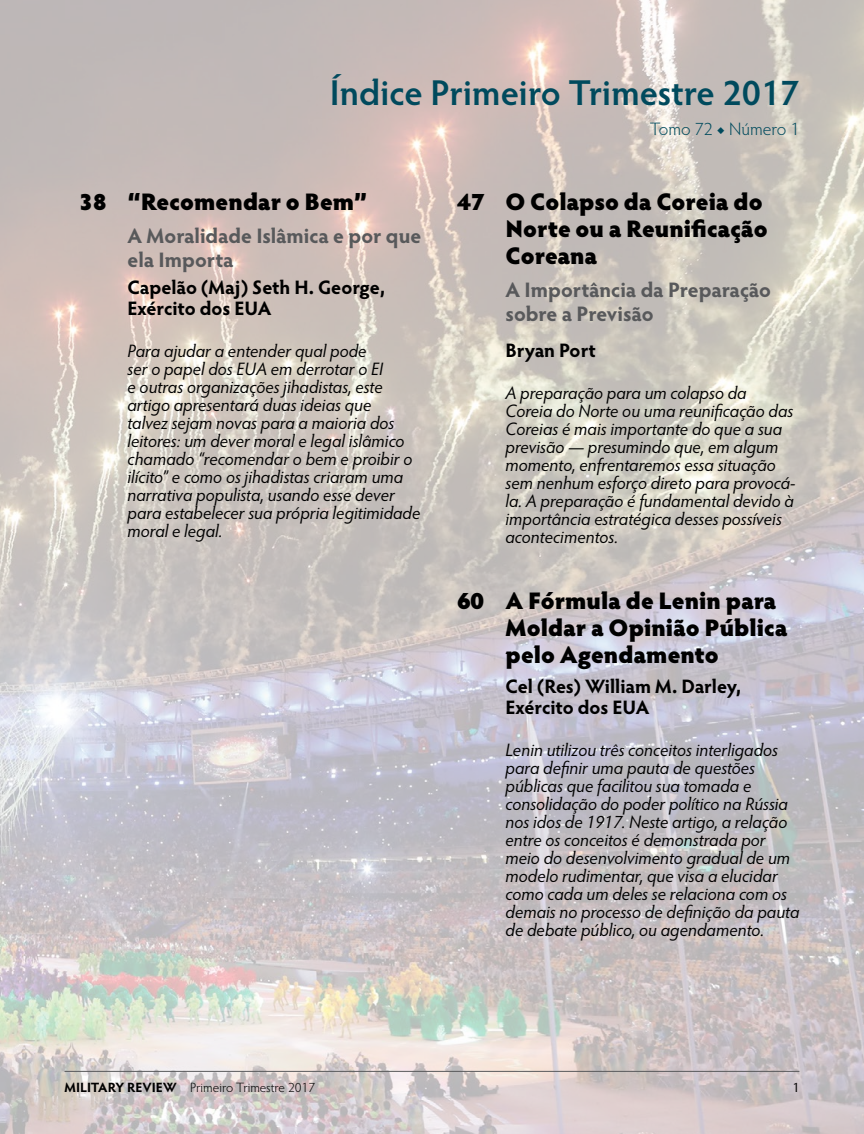
<style>
.page{position:relative;width:864px;height:1134px;background:#fff}
.page>*{position:absolute;margin:0;border:0;box-sizing:border-box;transform-origin:0 0}
.contents-title{font:600 36px "Hypatia Sans Pro";color:#004a5d}
.toc-title-new{font:900 24px/27px "Hypatia Sans Pro";color:#000}
.toc-subtitle-new{font:700 21px/24px "Hypatia Sans Pro";color:#58595b}
.toc-author-new{font:700 19.5px/21px "Hypatia Sans Pro";letter-spacing:-.005em;color:#000}
.synopsis{font:italic 18px/18px "Hypatia Sans Pro";color:#000}
.volume-title{font:300 18px "Hypatia Sans Pro";color:#004a5d}
.t1{font:300 13.5px "Hypatia Sans Pro";color:#000}
.right-folio{font:13.5px "Hypatia Sans Pro";color:#000}
.s1{font-weight:700}
</style>
<div class="page">
<img style="left:0;top:0;width:864px;height:1134px">
<hr style="left:65px;top:1071px;width:734px;height:1px;background:#58595b">
<p class="contents-title" style="left:330px;top:68px;width:471px">Índice Primeiro Trimestre 2017</p>
<p class="volume-title" style="left:650px;top:117px;width:151px">Tomo 72 ◆ Número 1</p>
<p class="toc-title-new" style="left:79px;top:187px;width:290px">38 “Recomendar o Bem”</p>
<p class="toc-subtitle-new" style="left:128px;top:223px;width:295px">A Moralidade Islâmica e por que ela Importa</p>
<p class="toc-author-new" style="left:128px;top:276px;width:259px">Capelão (Maj) Seth H. George,<br>Exército dos EUA</p>
<p class="synopsis" style="left:128px;top:341px;width:295px">Para ajudar a entender qual pode<br>ser o papel dos EUA em derrotar o EI<br>e outras organizações jihadistas, este artigo apresentará duas ideias que<br>talvez sejam novas para a maioria dos leitores: um dever moral e legal islâmico chamado “recomendar o bem e proibir o ilícito” e como os jihadistas criaram uma narrativa populista, usando esse dever para estabelecer sua própria legitimidade moral e legal.</p>
<p class="toc-title-new" style="left:506px;top:187px;width:264px;text-indent:-48px">47 O Colapso da Coreia do<br>Norte ou a Reunificação<br>Coreana</p>
<p class="toc-subtitle-new" style="left:506px;top:277px;width:267px">A Importância da Preparação sobre a Previsão</p>
<p class="toc-author-new" style="left:506px;top:339px;width:92px">Bryan Port</p>
<p class="synopsis" style="left:506px;top:383px;width:292px">A preparação para um colapso da Coreia do Norte ou uma reunificação das Coreias é mais importante do que a sua previsão — presumindo que, em algum momento, enfrentaremos essa situação sem nenhum esforço direto para provocá&shy;la. A preparação é fundamental devido à importância estratégica desses possíveis acontecimentos.</p>
<p class="toc-title-new" style="left:506px;top:586px;width:284px;text-indent:-48px">60 A Fórmula de Lenin para<br>Moldar a Opinião Pública pelo Agendamento</p>
<p class="toc-author-new" style="left:506px;top:675px;width:237px">Cel (Res) William M. Darley,<br>Exército dos EUA</p>
<p class="synopsis" style="left:506px;top:740px;width:296px">Lenin utilizou três conceitos interligados para definir uma pauta de questões públicas que facilitou sua tomada e consolidação do poder político na Rússia nos idos de 1917. Neste artigo, a relação entre os conceitos é demonstrada por meio do desenvolvimento gradual de um modelo rudimentar, que visa a elucidar como cada um deles se relaciona com os demais no processo de definição da pauta de debate público, ou agendamento.</p>
<p class="t1" style="left:64px;top:1079px;width:252px"><span class="s1">MILITARY REVIEW</span> Primeiro Trimestre 2017</p>
<p class="right-folio" style="left:793px;top:1078px;width:8px">1</p>
</div>
